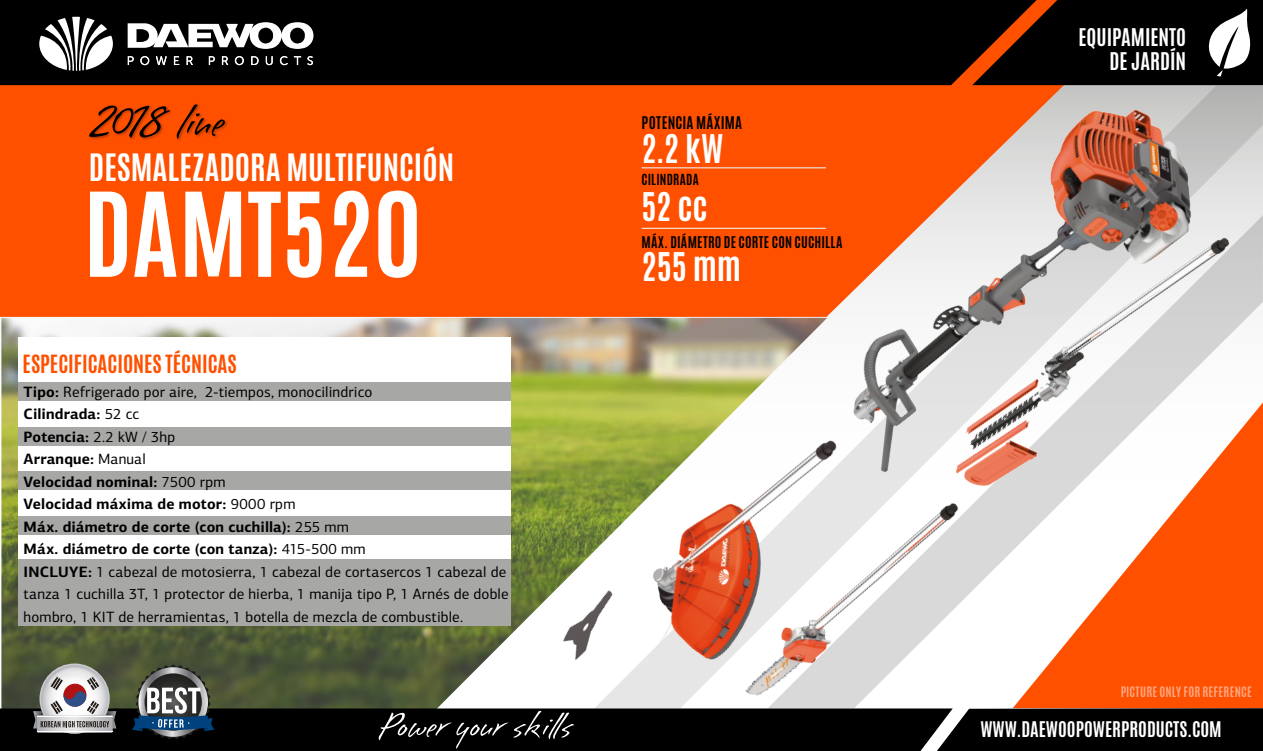
<style>
.page{position:relative;width:1263px;height:751px;background:#fff}
.page>*{position:absolute;margin:0;border:0;box-sizing:border-box;transform-origin:0 0}
.t1{font:700 99px "Antonio";color:#fff}
.t2{font:57.6px "Brisa Alternates";letter-spacing:-.02em;color:#000}
.t3{font:700 33px "Antonio";letter-spacing:-.005em;color:#fff}
.t4{font:700 31.5px "Antonio";color:#fff}
.t5{font:700 21px "Antonio";color:#ff5000}
.t6{font:700 20.4px/24.5px "Antonio";color:#fff;text-align:right}
.t7{font:700 18px "Antonio";color:#fff}
.t8{font:15px/22.5px "PF Centro Sans Pro";letter-spacing:.01em;color:#000}
.t9{font:700 14.55px "Antonio";letter-spacing:.02em;color:#000}
.t10{font:700 13.5px "Antonio";letter-spacing:.02em;color:#000}
.t11{font:700 12.75px "Antonio";letter-spacing:.015em;color:#000}
.t12{font:700 12px "Antonio";letter-spacing:.015em;color:#fff}
.s1{font-weight:700}
</style>
<div class="page">
<svg style="left:1014px;top:598px;width:249px;height:109px;fill:#ff5000"></svg>
<img style="left:1px;top:318px;width:743px;height:390px">
<div style="left:0;top:85px;width:744px;height:233px;background:#ff5000"></div>
<img style="left:907px;top:598px;width:107px;height:109px">
<img style="left:562px;top:363px;width:345px;height:345px">
<img style="left:744px;top:85px;width:519px;height:513px">
<img style="left:543px;top:578px;width:87px;height:89px">
<svg style="left:1041px;top:370px;width:8px;height:5px"></svg>
<div style="left:0;top:0;width:972px;height:85px;background:#000"></div>
<svg style="left:39px;top:17px;width:74px;height:54px"></svg>
<svg style="left:128px;top:22px;width:185px;height:27px"></svg>
<svg style="left:128px;top:56px;width:6px;height:9px"></svg>
<svg style="left:140px;top:56px;width:9px;height:9px"></svg>
<svg style="left:156px;top:56px;width:11px;height:9px"></svg>
<svg style="left:174px;top:56px;width:5px;height:9px"></svg>
<svg style="left:187px;top:56px;width:6px;height:9px"></svg>
<svg style="left:209px;top:56px;width:6px;height:9px"></svg>
<svg style="left:222px;top:56px;width:6px;height:9px"></svg>
<svg style="left:235px;top:56px;width:9px;height:9px"></svg>
<svg style="left:251px;top:56px;width:7px;height:9px"></svg>
<svg style="left:266px;top:56px;width:7px;height:9px"></svg>
<svg style="left:280px;top:56px;width:8px;height:9px"></svg>
<svg style="left:294px;top:56px;width:7px;height:9px"></svg>
<svg style="left:307px;top:56px;width:6px;height:9px"></svg>
<svg style="left:972px;top:0;width:291px;height:85px;background:#201510"></svg>
<div style="left:18px;top:337px;width:493px;height:288px;background:#fff"></div>
<div style="left:953px;top:707px;width:310px;height:43px;background:#000"></div>
<div style="left:0;top:708px;width:953px;height:42px;background:#000"></div>
<svg style="left:132px;top:662px;width:82px;height:78px;background:#566163"></svg>
<svg style="left:33px;top:667px;width:83px;height:65px"></svg>
<svg style="left:379px;top:710px;width:195px;height:38px;background:#1c1c1c"></svg>
<div style="left:18px;top:382px;width:493px;height:18px;background:#a7a7a6"></div>
<div style="left:18px;top:471px;width:493px;height:18px;background:#a7a7a6"></div>
<div style="left:18px;top:426px;width:493px;height:19px;background:#a7a7a6"></div>
<div style="left:18px;top:515px;width:493px;height:19px;background:#a7a7a6"></div>
<div style="left:18px;top:559px;width:493px;height:66px;background:#a7a7a6"></div>
<h2 class="t2" style="left:90px;top:93px;width:134px">2018 line</h2>
<h3 class="t4" style="left:89px;top:143px;width:367px">DESMALEZADORA MULTIFUNCIÓN</h3>
<h1 class="t1" style="left:84px;top:159px;width:340px">DAMT520</h1>
<h3 class="t5" style="left:23px;top:348px;width:216px">ESPECIFICACIONES TÉCNICAS</h3>
<p class="t8" style="left:24px;top:380px;width:487px"><span class="s1">Tipo:</span> Refrigerado por aire, 2-tiempos, monocilindrico<br><span class="s1">Cilindrada:</span> 52 cc<br><span class="s1">Potencia:</span> 2.2 kW / 3hp<br><span class="s1">Arranque:</span> Manual<br><span class="s1">Velocidad nominal:</span> 7500 rpm<br><span class="s1">Velocidad máxima de motor:</span> 9000 rpm<br><span class="s1">Máx. diámetro de corte (con cuchilla):</span> 255 mm<br><span class="s1">Máx. diámetro de corte (con tanza):</span> 415-500 mm<br><span class="s1">INCLUYE:</span> 1 cabezal de motosierra, 1 cabezal de cortasercos 1 cabezal de tanza 1 cuchilla 3T, 1 protector de hierba, 1 manija tipo P, 1 Arnés de doble hombro, 1 KIT de herramientas, 1 botella de mezcla de combustible.</p>
<p class="t9" style="left:642px;top:111px;width:102px">POTENCIA MÁXIMA</p>
<h3 class="t3" style="left:642px;top:124px;width:83px">2.2 kW</h3>
<p class="t11" style="left:642px;top:170px;width:59px">CILINDRADA</p>
<h3 class="t3" style="left:642px;top:181px;width:68px">52 cc</h3>
<p class="t10" style="left:642px;top:232px;width:203px">MÁX. DIÁMETRO DE CORTE CON CUCHILLA</p>
<h3 class="t3" style="left:642px;top:242px;width:101px">255 mm</h3>
<h3 class="t6" style="left:1078px;top:25px;width:109px">EQUIPAMIENTO<br>DE JARDÍN</h3>
<p class="t12" style="left:1120px;top:682px;width:133px">PICTURE ONLY FOR REFERENCE</p>
<p class="t7" style="left:980px;top:715px;width:243px">WWW.DAEWOOPOWERPRODUCTS.COM</p>
</div>
